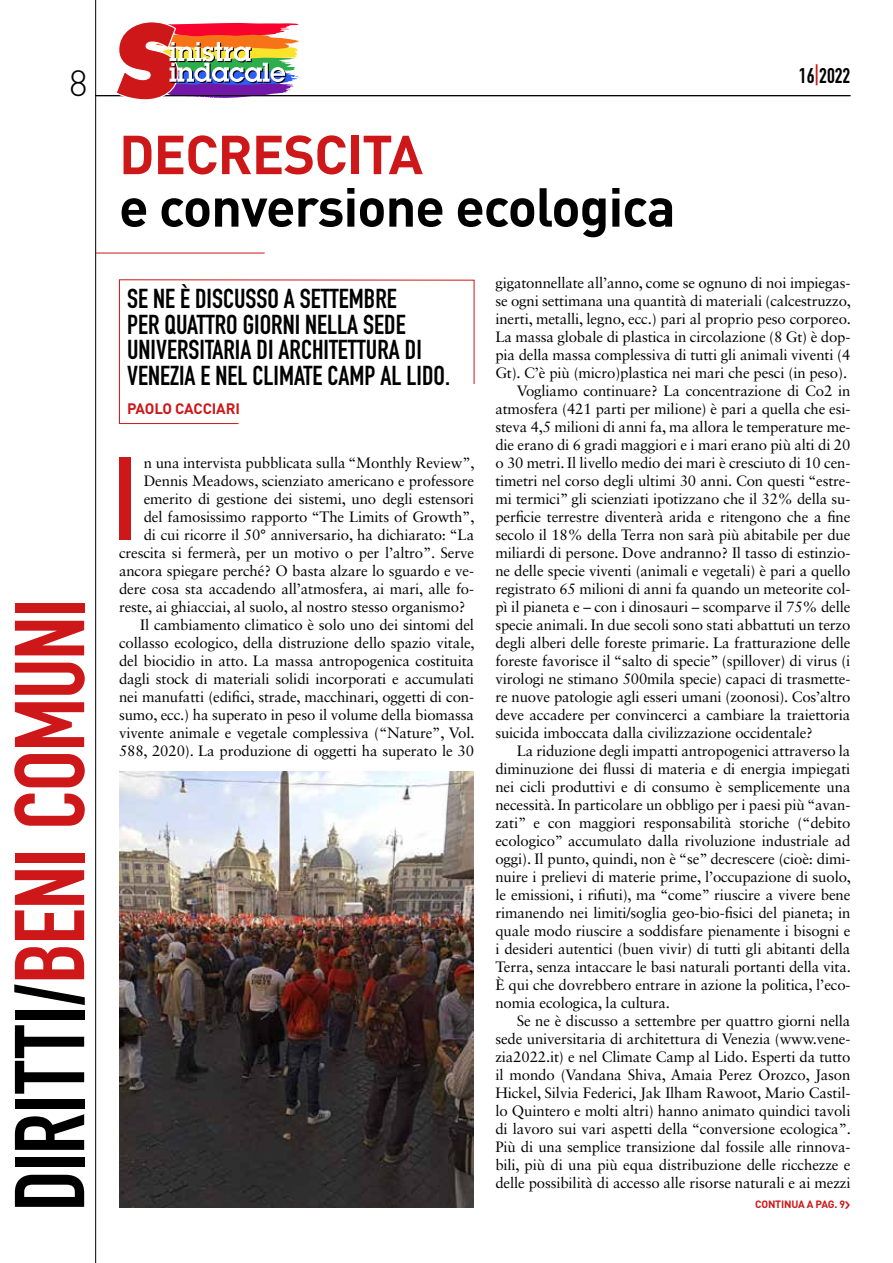
<style>
.page{position:relative;width:893px;height:1263px;background:#fff}
.page>*{position:absolute;margin:0;border:0;box-sizing:border-box;transform-origin:0 0}
.t1{font:116.1px "DIN Engschrift Std";color:#cd1719}
.t2{font:97.35px "DIN Engschrift Std";letter-spacing:-.02em;color:#cd1719}
.t3{font:700 54px "DIN";letter-spacing:-.02em;color:#000}
.t4{font:700 54px "DIN";letter-spacing:-.02em;color:#cd1719}
.t5{font:300 36px "DIN";color:#000}
.t6{font:27px/25.5px "DIN Engschrift Std";color:#000}
.t7{font:21px "DIN Engschrift Std";color:#000}
.t8{font:15px "Sabon LT Std";letter-spacing:-.01em;color:#000}
.t9{font:700 15px "DIN";letter-spacing:-.01em;color:#cd1719}
.t10{font:700 10.5px "DIN";letter-spacing:-.02em;color:#cd1719}
.s1{color:#000}
.s2{color:#cd1719}
</style>
<div class="page">
<hr style="left:95px;top:95px;width:755px;height:1px;background:#000">
<hr style="left:95px;top:0;width:1px;height:1263px;background:#000">
<svg style="left:115px;top:22px;width:184px;height:78px"></svg>
<hr style="left:96px;top:253px;width:169px;height:1px;background:#cd1719">
<svg style="left:119px;top:279px;width:356px;height:145px"></svg>
<img style="left:120px;top:772px;width:354px;height:436px">
<h3 class="t5" style="left:69px;top:61px;width:20px">8</h3>
<h2 class="t2" style="left:-7px;top:1211px;width:614px;rotate:-90deg"><span class="s1">DIRITTI/</span>BENI COMUNI</h2>
<h3 class="t4" style="left:119px;top:119px;width:305px">DECRESCITA</h3>
<h3 class="t3" style="left:119px;top:172px;width:558px">e conversione ecologica</h3>
<h3 class="t7" style="left:799px;top:63px;width:53px">16<span class="s2">|</span>2022</h3>
<h3 class="t6" style="left:127px;top:286px;width:324px">SE NE È DISCUSSO A SETTEMBRE<br>PER QUATTRO GIORNI NELLA SEDE<br>UNIVERSITARIA DI ARCHITETTURA DI<br>VENEZIA E NEL CLIMATE CAMP AL LIDO.</h3>
<p class="t9" style="left:127px;top:399px;width:114px">PAOLO CACCIARI</p>
<h1 class="t1" style="left:113px;top:431px;width:25px">I</h1>
<p class="t8" style="left:144px;top:454px;width:332px">n una intervista pubblicata sulla “Monthly Review”,</p>
<p class="t8" style="left:144px;top:472px;width:332px">Dennis Meadows, scienziato americano e professore</p>
<p class="t8" style="left:144px;top:490px;width:332px">emerito di gestione dei sistemi, uno degli estensori</p>
<p class="t8" style="left:144px;top:508px;width:332px">del famosissimo rapporto “The Limits of Growth”,</p>
<p class="t8" style="left:144px;top:526px;width:332px">di cui ricorre il 50° anniversario, ha dichiarato: “La</p>
<p class="t8" style="left:119px;top:544px;width:357px">crescita si fermerà, per un motivo o per l’altro”. Serve</p>
<p class="t8" style="left:119px;top:562px;width:356px">ancora spiegare perché? O basta alzare lo sguardo e ve-</p>
<p class="t8" style="left:119px;top:580px;width:357px">dere cosa sta accadendo all’atmosfera, ai mari, alle fo-</p>
<p class="t8" style="left:119px;top:598px;width:348px">reste, ai ghiacciai, al suolo, al nostro stesso organismo?</p>
<p class="t8" style="left:140px;top:616px;width:335px">Il cambiamento climatico è solo uno dei sintomi del</p>
<p class="t8" style="left:119px;top:634px;width:357px">collasso ecologico, della distruzione dello spazio vitale,</p>
<p class="t8" style="left:119px;top:652px;width:357px">del biocidio in atto. La massa antropogenica costituita</p>
<p class="t8" style="left:119px;top:670px;width:357px">dagli stock di materiali solidi incorporati e accumulati</p>
<p class="t8" style="left:119px;top:688px;width:357px">nei manufatti (edifici, strade, macchinari, oggetti di con-</p>
<p class="t8" style="left:119px;top:706px;width:357px">sumo, ecc.) ha superato in peso il volume della biomassa</p>
<p class="t8" style="left:119px;top:724px;width:357px">vivente animale e vegetale complessiva (“Nature”, Vol.</p>
<p class="t8" style="left:119px;top:742px;width:356px">588, 2020). La produzione di oggetti ha superato le 30</p>
<p class="t8" style="left:495px;top:274px;width:357px">gigatonnellate all’anno, come se ognuno di noi impiegas-</p>
<p class="t8" style="left:495px;top:292px;width:357px">se ogni settimana una quantità di materiali (calcestruzzo,</p>
<p class="t8" style="left:495px;top:310px;width:357px">inerti, metalli, legno, ecc.) pari al proprio peso corporeo.</p>
<p class="t8" style="left:495px;top:328px;width:357px">La massa globale di plastica in circolazione (8 Gt) è dop-</p>
<p class="t8" style="left:495px;top:346px;width:357px">pia della massa complessiva di tutti gli animali viventi (4</p>
<p class="t8" style="left:495px;top:364px;width:353px">Gt). C’è più (micro)plastica nei mari che pesci (in peso).</p>
<p class="t8" style="left:517px;top:382px;width:335px">Vogliamo continuare? La concentrazione di Co2 in</p>
<p class="t8" style="left:495px;top:400px;width:357px">atmosfera (421 parti per milione) è pari a quella che esi-</p>
<p class="t8" style="left:495px;top:418px;width:357px">steva 4,5 milioni di anni fa, ma allora le temperature me-</p>
<p class="t8" style="left:495px;top:436px;width:356px">die erano di 6 gradi maggiori e i mari erano più alti di 20</p>
<p class="t8" style="left:495px;top:454px;width:357px">o 30 metri. Il livello medio dei mari è cresciuto di 10 cen-</p>
<p class="t8" style="left:495px;top:472px;width:357px">timetri nel corso degli ultimi 30 anni. Con questi “estre-</p>
<p class="t8" style="left:495px;top:490px;width:357px">mi termici” gli scienziati ipotizzano che il 32% della su-</p>
<p class="t8" style="left:495px;top:508px;width:357px">perficie terrestre diventerà arida e ritengono che a fine</p>
<p class="t8" style="left:495px;top:526px;width:357px">secolo il 18% della Terra non sarà più abitabile per due</p>
<p class="t8" style="left:495px;top:544px;width:357px">miliardi di persone. Dove andranno? Il tasso di estinzio-</p>
<p class="t8" style="left:495px;top:562px;width:357px">ne delle specie viventi (animali e vegetali) è pari a quello</p>
<p class="t8" style="left:495px;top:580px;width:357px">registrato 65 milioni di anni fa quando un meteorite col-</p>
<p class="t8" style="left:495px;top:598px;width:357px">pì il pianeta e – con i dinosauri – scomparve il 75% delle</p>
<p class="t8" style="left:495px;top:616px;width:357px">specie animali. In due secoli sono stati abbattuti un terzo</p>
<p class="t8" style="left:495px;top:634px;width:357px">degli alberi delle foreste primarie. La fratturazione delle</p>
<p class="t8" style="left:495px;top:652px;width:357px">foreste favorisce il “salto di specie” (spillover) di virus (i</p>
<p class="t8" style="left:495px;top:670px;width:357px">virologi ne stimano 500mila specie) capaci di trasmette-</p>
<p class="t8" style="left:495px;top:688px;width:357px">re nuove patologie agli esseri umani (zoonosi). Cos’altro</p>
<p class="t8" style="left:495px;top:706px;width:357px">deve accadere per convincerci a cambiare la traiettoria</p>
<p class="t8" style="left:495px;top:724px;width:319px">suicida imboccata dalla civilizzazione occidentale?</p>
<p class="t8" style="left:517px;top:742px;width:335px">La riduzione degli impatti antropogenici attraverso la</p>
<p class="t8" style="left:495px;top:760px;width:356px">diminuzione dei flussi di materia e di energia impiegati</p>
<p class="t8" style="left:495px;top:778px;width:357px">nei cicli produttivi e di consumo è semplicemente una</p>
<p class="t8" style="left:495px;top:796px;width:357px">necessità. In particolare un obbligo per i paesi più “avan-</p>
<p class="t8" style="left:495px;top:814px;width:357px">zati” e con maggiori responsabilità storiche (“debito</p>
<p class="t8" style="left:495px;top:832px;width:357px">ecologico” accumulato dalla rivoluzione industriale ad</p>
<p class="t8" style="left:495px;top:850px;width:357px">oggi). Il punto, quindi, non è “se” decrescere (cioè: dimi-</p>
<p class="t8" style="left:495px;top:868px;width:357px">nuire i prelievi di materie prime, l’occupazione di suolo,</p>
<p class="t8" style="left:495px;top:886px;width:357px">le emissioni, i rifiuti), ma “come” riuscire a vivere bene</p>
<p class="t8" style="left:495px;top:904px;width:357px">rimanendo nei limiti/soglia geo-bio-fisici del pianeta; in</p>
<p class="t8" style="left:495px;top:922px;width:357px">quale modo riuscire a soddisfare pienamente i bisogni e</p>
<p class="t8" style="left:495px;top:940px;width:356px">i desideri autentici (buen vivir) di tutti gli abitanti della</p>
<p class="t8" style="left:495px;top:958px;width:357px">Terra, senza intaccare le basi naturali portanti della vita.</p>
<p class="t8" style="left:495px;top:976px;width:357px">È qui che dovrebbero entrare in azione la politica, l’eco-</p>
<p class="t8" style="left:495px;top:994px;width:176px">nomia ecologica, la cultura.</p>
<p class="t8" style="left:517px;top:1012px;width:335px">Se ne è discusso a settembre per quattro giorni nella</p>
<p class="t8" style="left:495px;top:1030px;width:357px">sede universitaria di architettura di Venezia (www.vene-</p>
<p class="t8" style="left:495px;top:1048px;width:357px">zia2022.it) e nel Climate Camp al Lido. Esperti da tutto</p>
<p class="t8" style="left:495px;top:1066px;width:357px">il mondo (Vandana Shiva, Amaia Perez Orozco, Jason</p>
<p class="t8" style="left:495px;top:1084px;width:357px">Hickel, Silvia Federici, Jak Ilham Rawoot, Mario Castil-</p>
<p class="t8" style="left:495px;top:1102px;width:357px">lo Quintero e molti altri) hanno animato quindici tavoli</p>
<p class="t8" style="left:495px;top:1120px;width:357px">di lavoro sui vari aspetti della “conversione ecologica”.</p>
<p class="t8" style="left:495px;top:1138px;width:357px">Più di una semplice transizione dal fossile alle rinnova-</p>
<p class="t8" style="left:495px;top:1156px;width:357px">bili, più di una più equa distribuzione delle ricchezze e</p>
<p class="t8" style="left:495px;top:1174px;width:357px">delle possibilità di accesso alle risorse naturali e ai mezzi</p>
<p class="t10" style="left:755px;top:1197px;width:91px">CONTINUA A PAG. 9</p>
</div>
